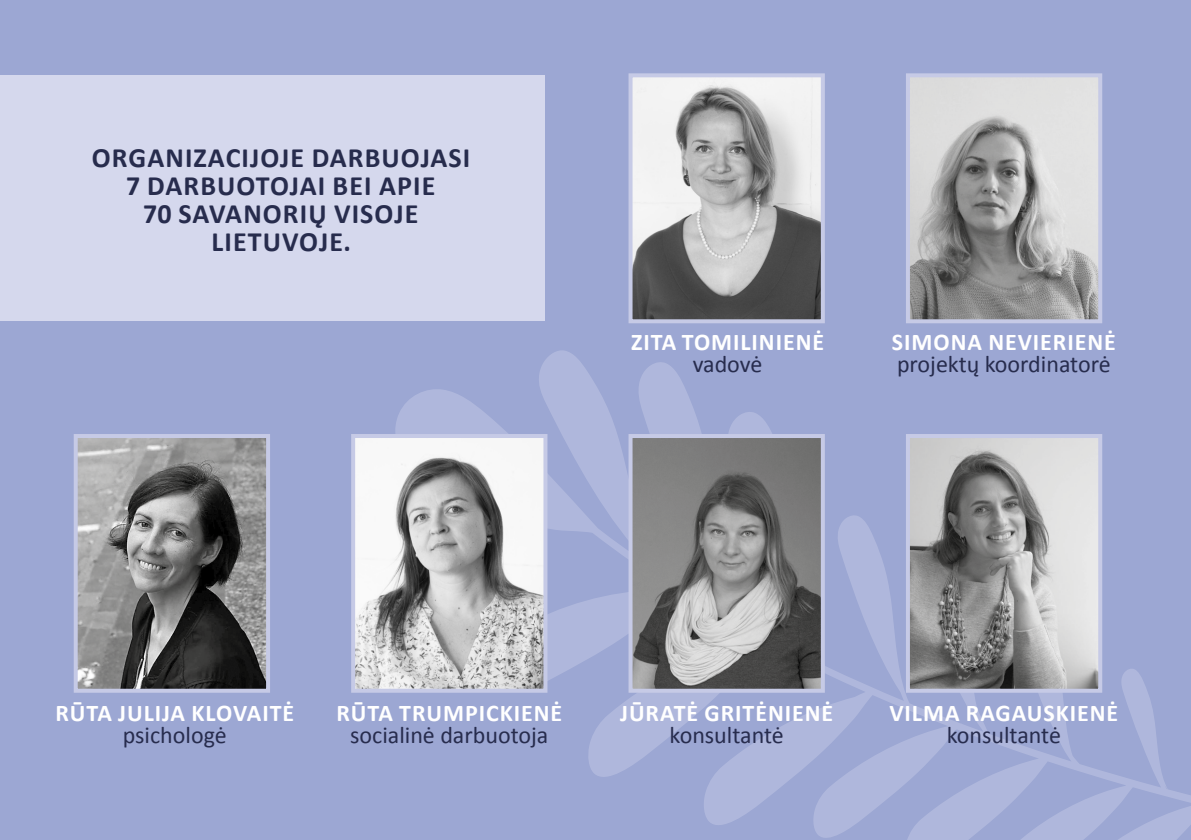
<style>
.page{position:relative;width:1191px;height:840px;background:#fff}
.page>*{position:absolute;margin:0;border:0;box-sizing:border-box;transform-origin:0 0}
.t1{font:700 28px/28px "Calibri";letter-spacing:.04em;color:#272c4d;text-align:center}
.t2{font:700 24px "Calibri";letter-spacing:.04em;color:#fff}
.t3{font:24px "Calibri";color:#272c4d}
</style>
<div class="page">
<div style="left:0;top:0;width:1191px;height:839px;background:#9ca7d3"></div>
<svg style="left:393px;top:350px;width:798px;height:489px"></svg>
<div style="left:0;top:75px;width:544px;height:246px;background:#d5d8ed"></div>
<img style="left:633px;top:78px;width:187px;height:240px">
<div style="left:628px;top:73px;width:197px;height:250px;border:4px solid #c6cae6"></div>
<img style="left:911px;top:78px;width:186px;height:240px">
<div style="left:906px;top:73px;width:196px;height:250px;border:4px solid #c6cae6"></div>
<img style="left:79px;top:439px;width:186px;height:248px">
<div style="left:74px;top:434px;width:196px;height:258px;border:4px solid #c6cae6"></div>
<img style="left:356px;top:439px;width:186px;height:248px">
<div style="left:351px;top:434px;width:196px;height:258px;border:4px solid #c6cae6"></div>
<img style="left:633px;top:439px;width:187px;height:248px">
<div style="left:628px;top:434px;width:197px;height:258px;border:4px solid #c6cae6"></div>
<img style="left:911px;top:439px;width:186px;height:248px">
<div style="left:906px;top:434px;width:196px;height:258px;border:4px solid #c6cae6"></div>
<p class="t1" style="left:92px;top:142px;width:380px">ORGANIZACIJOJE DARBUOJASI<br>7 DARBUOTOJAI BEI APIE<br>70 SAVANORIŲ VISOJE<br>LIETUVOJE.</p>
<p class="t2" style="left:631px;top:325px;width:195px">ZITA TOMILINIENĖ</p>
<p class="t3" style="left:692px;top:349px;width:71px">vadovė</p>
<p class="t2" style="left:892px;top:325px;width:225px">SIMONA NEVIERIENĖ</p>
<p class="t3" style="left:897px;top:349px;width:215px">projektų koordinatorė</p>
<p class="t2" style="left:55px;top:696px;width:240px">RŪTA JULIJA KLOVAITĖ</p>
<p class="t3" style="left:123px;top:720px;width:106px">psichologė</p>
<p class="t2" style="left:336px;top:695px;width:227px">RŪTA TRUMPICKIENĖ</p>
<p class="t3" style="left:350px;top:720px;width:200px">socialinė darbuotoja</p>
<p class="t2" style="left:620px;top:695px;width:215px">JŪRATĖ GRITĖNIENĖ</p>
<p class="t3" style="left:669px;top:720px;width:116px">konsultantė</p>
<p class="t2" style="left:889px;top:695px;width:230px">VILMA RAGAUSKIENĖ</p>
<p class="t3" style="left:946px;top:720px;width:116px">konsultantė</p>
</div>
